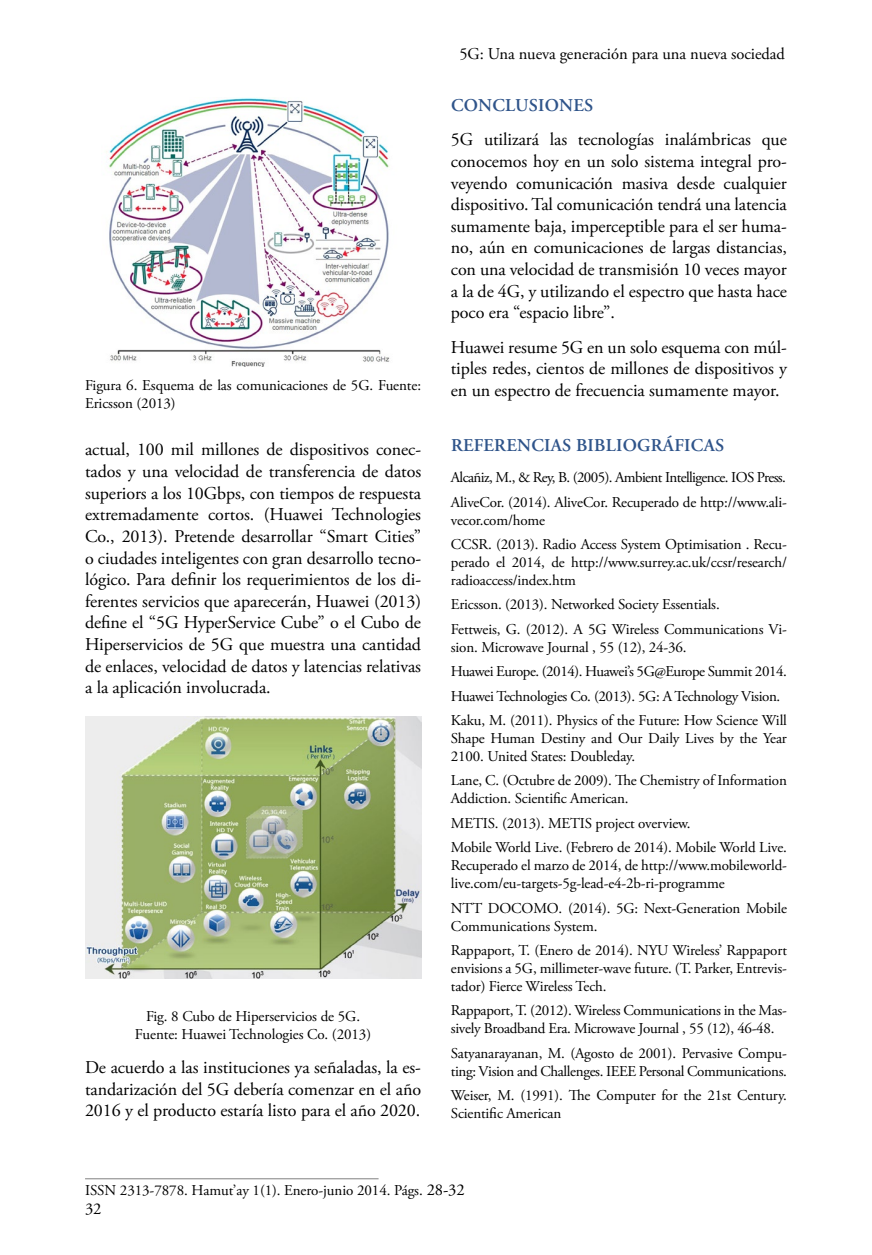
<style>
.page{position:relative;width:872px;height:1255px;background:#fff}
.page>*{position:absolute;margin:0;border:0;box-sizing:border-box;transform-origin:0 0}
.t1{font:18px/21.6px "Adobe Garamond Pro";letter-spacing:-.005em;color:#000;text-align:justify}
.t2{font:600 18px "Adobe Garamond Pro";letter-spacing:.015em;color:#2f548a}
.t3{font:16.5px "Adobe Garamond Pro";letter-spacing:-.005em;color:#000}
.t4{font:15px/18px "Adobe Garamond Pro";letter-spacing:-.01em;color:#000}
.t5{font:15px/24.3px "Adobe Garamond Pro";letter-spacing:-.03em;color:#000}
.s1{font-size:16.5px}
</style>
<div class="page">
<hr style="left:85px;top:1178px;width:293px;height:1px;background:#808080">
<img style="left:106px;top:98px;width:284px;height:268px">
<img style="left:85px;top:716px;width:336px;height:262px">
<p class="t4" style="left:85px;top:377px;width:337px">Figura 6. Esquema de las comunicaciones de 5G. Fuente:<br>Ericsson (2013)</p>
<p class="t1" style="left:85px;top:439px;width:337px">actual, 100 mil millones de dispositivos conec&shy;tados y una velocidad de transferencia de datos superiors a los 10Gbps, con tiempos de respuesta extremadamente cortos. (Huawei Technologies Co., 2013). Pretende desarrollar “Smart Cities” o ciudades inteligentes con gran desarrollo tecno&shy;lógico. Para definir los requerimientos de los di&shy;ferentes servicios que aparecerán, Huawei (2013) define el “5G HyperService Cube” o el Cubo de Hiperservicios de 5G que muestra una cantidad de enlaces, velocidad de datos y latencias relativas a la aplicación involucrada.</p>
<p class="t4" style="left:135px;top:1007px;width:238px;text-align:center">Fig. 8 Cubo de Hiperservicios de 5G.<br>Fuente: Huawei Technologies Co. (2013)</p>
<p class="t1" style="left:85px;top:1057px;width:337px">De acuerdo a las instituciones ya señaladas, la es&shy;tandarización del 5G debería comenzar en el año 2016 y el producto estaría listo para el año 2020.</p>
<p class="t3" style="left:459px;top:44px;width:327px">5G: Una nueva generación para una nueva sociedad</p>
<p class="t2" style="left:451px;top:95px;width:28px">CONC</p>
<p class="t2" style="left:505px;top:95px;width:22px">LUSIONES</p>
<p class="t1" style="left:451px;top:129px;width:337px">5G utilizará las tecnologías inalámbricas que conocemos hoy en un solo sistema integral pro&shy;veyendo comunicación masiva desde cualquier dispositivo. Tal comunicación tendrá una latencia sumamente baja, imperceptible para el ser huma&shy;no, aún en comunicaciones de largas distancias, con una velocidad de transmisión 10 veces mayor a la de 4G, y utilizando el espectro que hasta hace poco era “espacio libre”.</p>
<p class="t1" style="left:451px;top:336px;width:337px">Huawei resume 5G en un solo esquema con múl&shy;tiples redes, cientos de millones de dispositivos y en un espectro de frecuencia sumamente mayor.</p>
<p class="t2" style="left:451px;top:435px;width:45px">REFERENCIAS</p>
<p class="t2" style="left:576px;top:435px;width:119px">BIBLIOGRÁFICAS</p>
<p class="t5" style="left:451px;top:466px;width:337px">Alcañiz, M., &amp; Rey, B. (2005). Ambient Intelligence. IOS Press.<br>AliveCor. (2014). AliveCor. Recuperado de http://www.ali-</p>
<p class="t4" style="left:451px;top:508px;width:337px;line-height:24.3px">vecor.com/home<br>CCSR. (2013). Radio Access System Optimisation . Recu-</p>
<p class="t4" style="left:451px;top:553px;width:337px">perado el 2014, de http://www.surrey.ac.uk/ccsr/research/ radioaccess/index.htm</p>
<p class="t4" style="left:451px;top:593px;width:337px;line-height:24.3px">Ericsson. (2013). Networked Society Essentials.<br>Fettweis, G. (2012). A 5G Wireless Communications Vi-</p>
<p class="t4" style="left:451px;top:635px;width:337px;line-height:24.3px">sion. Microwave Journal , 55 (12), 24-36.<br>Huawei Europe. (2014). Huawei’s 5G@Europe Summit 2014.<br>Huawei Technologies Co. (2013). 5G: A Technology Vision.<br>Kaku, M. (2011). Physics of the Future: How Science Will</p>
<p class="t4" style="left:451px;top:729px;width:337px">Shape Human Destiny and Our Daily Lives by the Year<br>2100. United States: Doubleday.</p>
<p class="t4" style="left:451px;top:772px;width:337px">Lane, C. (Octubre de 2009). The Chemistry of Information<br>Addiction. Scientific American.</p>
<p class="t4" style="left:451px;top:811px;width:337px;line-height:24.3px">METIS. (2013). METIS project overview.<br>Mobile World Live. (Febrero de 2014). Mobile World Live.</p>
<p class="t4" style="left:451px;top:856px;width:337px">Recuperado el marzo de 2014, de http://www.mobileworld&shy;live.com/eu-targets-5g-lead-e4-2b-ri-programme</p>
<p class="t4" style="left:451px;top:899px;width:337px">NTT DOCOMO. (2014). 5G: Next-Generation Mobile<br>Communications System.</p>
<p class="t4" style="left:451px;top:941px;width:337px;text-align:justify">Rappaport, T. (Enero de 2014). NYU Wireless’ Rappaport envisions a 5G, millimeter-wave future. (T. Parker, Entrevis&shy;tador) Fierce Wireless Tech.</p>
<p class="t4" style="left:451px;top:1002px;width:337px">Rappaport, T. (2012). Wireless Communications in the Mas&shy;sively Broadband Era. Microwave Journal , 55 (12), 46-48.</p>
<p class="t4" style="left:451px;top:1044px;width:337px">Satyanarayanan, M. (Agosto de 2001). Pervasive Compu&shy;ting: Vision and Challenges. IEEE Personal Communications.</p>
<p class="t4" style="left:451px;top:1086px;width:337px">Weiser, M. (1991). The Computer for the 21st Century.<br>Scientific American</p>
<p class="t4" style="left:85px;top:1181px;width:381px">ISSN 2313-7878. Hamut’ay 1(1). Enero-junio 2014. Págs. <span class="s1">28-32</span></p>
<p class="t3" style="left:85px;top:1199px;width:18px">32</p>
</div>
